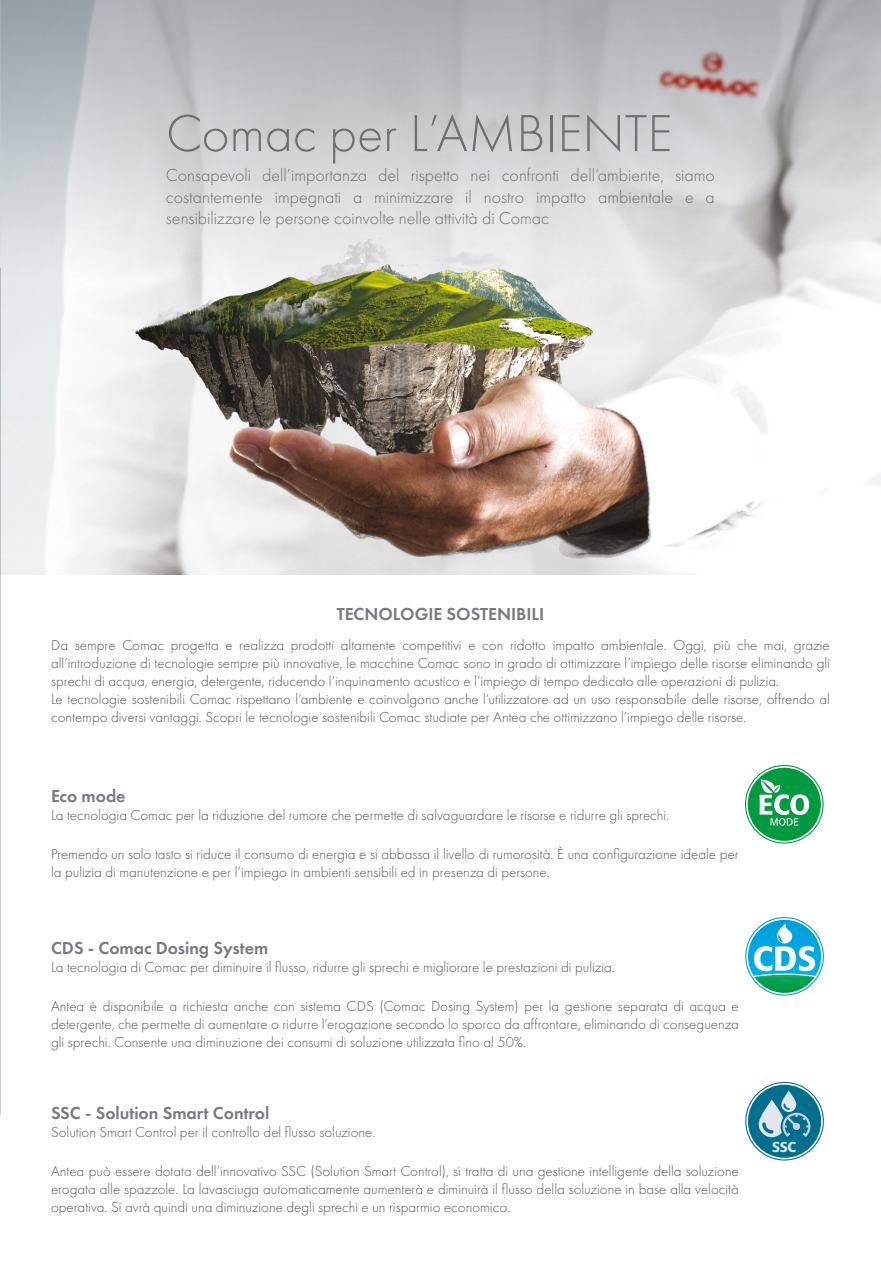
<style>
.page{position:relative;width:881px;height:1263px;background:#fff}
.page>*{position:absolute;margin:0;border:0;box-sizing:border-box;transform-origin:0 0}
.t1{font:300 54px "Futura PT";color:#706f6f}
.t2{font:300 18px/21.6px "Futura PT";color:#706f6f;text-align:justify}
.t3{font:600 18px "Futura PT";color:#777a82}
.t4{font:300 15px/18px "Futura PT";color:#575756;text-align:justify}
.t5{font:500 14.25px "Formata";color:#e2e7ed}
</style>
<div class="page">
<img style="left:0;top:276px;width:880px;height:298px">
<svg style="left:0;top:0;width:880px;height:276px;background:#c9cacc"></svg>
<div style="left:745px;top:1082px;width:78px;height:78px;border:1px solid #006e8d;border-radius:50%"></div>
<div style="left:747px;top:1085px;width:73px;height:73px;background:#006e8d;border-radius:50%"></div>
<svg style="left:758px;top:1091px;width:52px;height:46px"></svg>
<svg style="left:745px;top:765px;width:77px;height:78px"></svg>
<div style="left:744px;top:765px;width:79px;height:78px;border:1px solid #009b3e;border-radius:50%"></div>
<div style="left:747px;top:768px;width:73px;height:73px;background:#009b3e;border-radius:50%"></div>
<svg style="left:759px;top:779px;width:49px;height:47px"></svg>
<div style="left:745px;top:917px;width:78px;height:79px;border:1px solid #009edc;border-radius:50%"></div>
<svg style="left:747px;top:920px;width:73px;height:73px"></svg>
<h1 class="t1" style="left:166px;top:102px;width:508px">Comac per L’AMBIENTE</h1>
<p class="t2" style="left:166px;top:164px;width:550px">Consapevoli dell’importanza del rispetto nei confronti dell’ambiente, siamo costantemente impegnati a minimizzare il nostro impatto ambientale e a sensibilizzare le persone coinvolte nelle attività di Comac</p>
<p class="t3" style="left:336px;top:602px;width:209px">TECNOLOGIE SOSTENIBILI</p>
<p class="t4" style="left:51px;top:636px;width:780px;text-align:left">Da sempre Comac progetta e realizza prodotti altamente competitivi e con ridotto impatto ambientale. Oggi, più che mai, grazie all’introduzione di tecnologie sempre più innovative, le macchine Comac sono in grado di ottimizzare l’impiego delle risorse eliminando gli sprechi di acqua, energia, detergente, riducendo l’inquinamento acustico e l’impiego di tempo dedicato alle operazioni di pulizia.<br>Le tecnologie sostenibili Comac rispettano l’ambiente e coinvolgono anche l’utilizzatore ad un uso responsabile delle risorse, offrendo al contempo diversi vantaggi. Scopri le tecnologie sostenibili Comac studiate per Antea che ottimizzano l’impiego delle risorse.</p>
<p class="t3" style="left:51px;top:784px;width:76px">Eco mode</p>
<p class="t4" style="left:51px;top:806px;width:619px">La tecnologia Comac per la riduzione del rumore che permette di salvaguardare le risorse e ridurre gli sprechi.</p>
<p class="t4" style="left:51px;top:845px;width:689px">Premendo un solo tasto si riduce il consumo di energia e si abbassa il livello di rumorosità. È una configurazione ideale per la pulizia di manutenzione e per l’impiego in ambienti sensibili ed in presenza di persone.</p>
<p class="t3" style="left:51px;top:936px;width:219px">CDS - Comac Dosing System</p>
<p class="t4" style="left:51px;top:958px;width:565px">La tecnologia di Comac per diminuire il flusso, ridurre gli sprechi e migliorare le prestazioni di pulizia.</p>
<p class="t4" style="left:51px;top:997px;width:689px">Antea è disponibile a richiesta anche con sistema CDS (Comac Dosing System) per la gestione separata di acqua e detergente, che permette di aumentare o ridurre l’erogazione secondo lo sporco da affrontare, eliminando di conseguenza gli sprechi. Consente una diminuzione dei consumi di soluzione utilizzata fino al 50%.</p>
<p class="t3" style="left:51px;top:1101px;width:220px">SSC - Solution Smart Control</p>
<p class="t4" style="left:51px;top:1123px;width:326px">Solution Smart Control per il controllo del flusso soluzione.</p>
<p class="t4" style="left:51px;top:1162px;width:689px">Antea può essere dotata dell’innovativo SSC (Solution Smart Control), si tratta di una gestione intelligente della soluzione erogata alle spazzole. La lavasciuga automaticamente aumenterà e diminuirà il flusso della soluzione in base alla velocità operativa. Si avrà quindi una diminuzione degli sprechi e un risparmio economico.</p>
<p class="t5" style="left:771px;top:1138px;width:25px">SSC</p>
</div>
